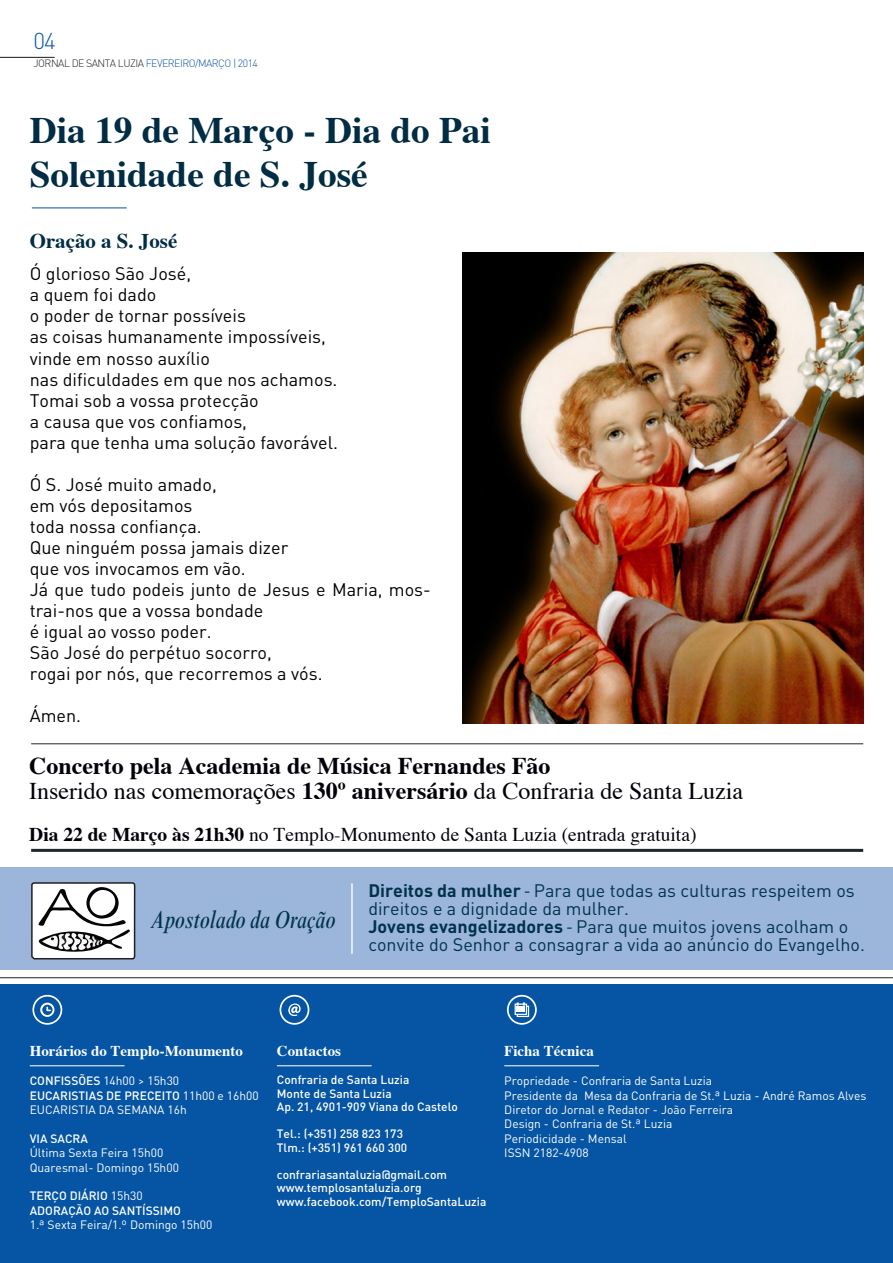
<style>
.page{position:relative;width:893px;height:1263px;background:#fff}
.page>*{position:absolute;margin:0;border:0;box-sizing:border-box;transform-origin:0 0}
.t1{font:700 37.35px/44.8px "Times";color:#002c44}
.t2{font:italic condensed 25.05px "Times New Roman MT Std";color:#003349}
.t3{font:700 24px/25.5px "Times";color:#000009}
.t4{font:300 22.65px "DIN Pro";color:#0e55a5}
.t5{font:700 20.85px "Times";color:#002c44}
.t6{font:19.5px "Times";color:#000009}
.t7{font:18px/21px "DIN Pro";color:#010101}
.t8{font:17.85px/17.9px "DIN Pro";color:#003349}
.t9{font:700 15px "Times";color:#fff}
.t10{font:12px/14.4px "DIN Pro";color:#fff}
.t11{font:500 12px/13.5px "DIN Pro";color:#fff}
.t12{font:300 10.5px "DIN";letter-spacing:-.05em;color:#0e55a5}
.s1{color:#231f20}
.s2{font-weight:400}
.s3{font-weight:700}
.s4{font-family:"Myriad Pro"}
.s5{font-weight:500}
</style>
<div class="page">
<div style="left:0;top:984px;width:893px;height:279px;background:#0555a4"></div>
<div style="left:0;top:867px;width:893px;height:103px;background:#9bb5db"></div>
<img style="left:463px;top:252px;width:400px;height:471px">
<hr style="left:0;top:977px;width:893px;height:1px;background:#1d282a">
<hr style="left:31px;top:849px;width:832px;height:3px;background:#1d282a">
<hr style="left:31px;top:743px;width:832px;height:1px;background:#1d282a">
<hr style="left:30px;top:1065px;width:95px;height:1px;background:#fff">
<hr style="left:277px;top:1065px;width:95px;height:1px;background:#fff">
<hr style="left:504px;top:1065px;width:95px;height:1px;background:#fff">
<svg style="left:507px;top:995px;width:30px;height:30px"></svg>
<svg style="left:32px;top:995px;width:30px;height:30px"></svg>
<hr style="left:0;top:57px;width:55px;height:1px;background:#231f20">
<hr style="left:351px;top:883px;width:2px;height:71px;background:#fff">
<svg style="left:31px;top:207px;width:105px;height:753px"></svg>
<svg style="left:32px;top:883px;width:103px;height:76px;background:#cacaca"></svg>
<svg style="left:280px;top:995px;width:29px;height:30px"></svg>
<p class="t4" style="left:34px;top:26px;width:24px">04</p>
<p class="t12" style="left:34px;top:57px;width:226px"><span class="s1">JORNAL DE SANTA LUZIA</span> FEVEREIRO/MARÇO | 2014</p>
<h1 class="t1" style="left:30px;top:104px;width:463px">Dia 19 de Março - Dia do Pai<br>Solenidade de S. José</h1>
<p class="t5" style="left:30px;top:221px;width:149px">Oração a S. José</p>
<p class="t7" style="left:30px;top:263px;width:310px">Ó glorioso São José,<br>a quem foi dado<br>o poder de tornar possíveis<br>as coisas humanamente impossíveis, vinde em nosso auxílio<br>nas dificuldades em que nos achamos.<br>Tomai sob a vossa protecção<br>a causa que vos confiamos,<br>para que tenha uma solução favorável.</p>
<p class="t7" style="left:30px;top:473px;width:403px">Ó S. José muito amado,<br>em vós depositamos<br>toda nossa confiança.<br>Que ninguém possa jamais dizer<br>que vos invocamos em vão.<br>Já que tudo podeis junto de Jesus e Maria, mos&shy;trai-nos que a vossa bondade<br>é igual ao vosso poder.<br>São José do perpétuo socorro,<br>rogai por nós, que recorremos a vós.</p>
<p class="t7" style="left:30px;top:704px;width:53px">Ámen.</p>
<h3 class="t3" style="left:29px;top:750px;width:715px">Concerto pela Academia de Música Fernandes Fão<br><span class="s2">Inserido nas comemorações</span> 130º aniversário <span class="s2">da Confraria de Santa Luzia</span></h3>
<p class="t6" style="left:29px;top:816px;width:669px"><span class="s3">Dia 22 de Março às 21h30</span> no Templo-Monumento de Santa Luzia (entrada gratuita)</p>
<h2 class="t2" style="left:151px;top:905px;width:185px">Apostolado da Oração</h2>
<p class="t8" style="left:368px;top:881px;width:498px"><span class="s3">Direitos da mulher</span> <span class="s4">-</span> Para que todas as culturas respeitem os direitos e a dignidade da mulher.<br><span class="s3">Jovens evangelizadores</span> <span class="s4">-</span> Para que muitos jovens acolham o convite do Senhor a consagrar a vida ao anúncio do Evangelho.</p>
<p class="t9" style="left:30px;top:1037px;width:215px">Horários do Templo-Monumento</p>
<p class="t10" style="left:30px;top:1073px;width:230px"><span class="s5">CONFISSÕES</span> 14h00 &gt; 15h30<br><span class="s5">EUCARISTIAS DE PRECEITO</span> 11h00 e 16h00<br>EUCARISTIA DA SEMANA 16h</p>
<p class="t11" style="left:30px;top:1131px;width:60px">VIA SACRA</p>
<p class="t10" style="left:30px;top:1145px;width:151px">Última Sexta Feira 15h00<br>Quaresmal- Domingo 15h00</p>
<p class="t11" style="left:30px;top:1188px;width:153px;line-height:14.4px">TERÇO DIÁRIO <span class="s2">15h30<br></span>ADORAÇÃO AO SANTÍSSIMO</p>
<p class="t10" style="left:30px;top:1217px;width:184px">1.ª Sexta Feira/1.º Domingo 15h00</p>
<p class="t9" style="left:277px;top:1037px;width:66px">Contactos</p>
<p class="t11" style="left:277px;top:1073px;width:182px">Confraria de Santa Luzia<br>Monte de Santa Luzia<br>Ap. 21, 4901-909 Viana do Castelo</p>
<p class="t11" style="left:277px;top:1127px;width:132px">Tel.: (+351) 258 823 173<br>Tlm.: (+351) 961 660 300</p>
<p class="t11" style="left:277px;top:1167px;width:211px">confrariasantaluzia@gmail.com www.templosantaluzia.org www.facebook.com/TemploSantaLuzia</p>
<p class="t9" style="left:504px;top:1037px;width:91px">Ficha Técnica</p>
<p class="t10" style="left:504px;top:1073px;width:364px">Propriedade - Confraria de Santa Luzia<br>Presidente da Mesa da Confraria de St.ª Luzia - André Ramos Alves Diretor do Jornal e Redator - João Ferreira<br>Design - Confraria de St.ª Luzia<br>Periodicidade - Mensal<br>ISSN 2182-4908</p>
</div>
